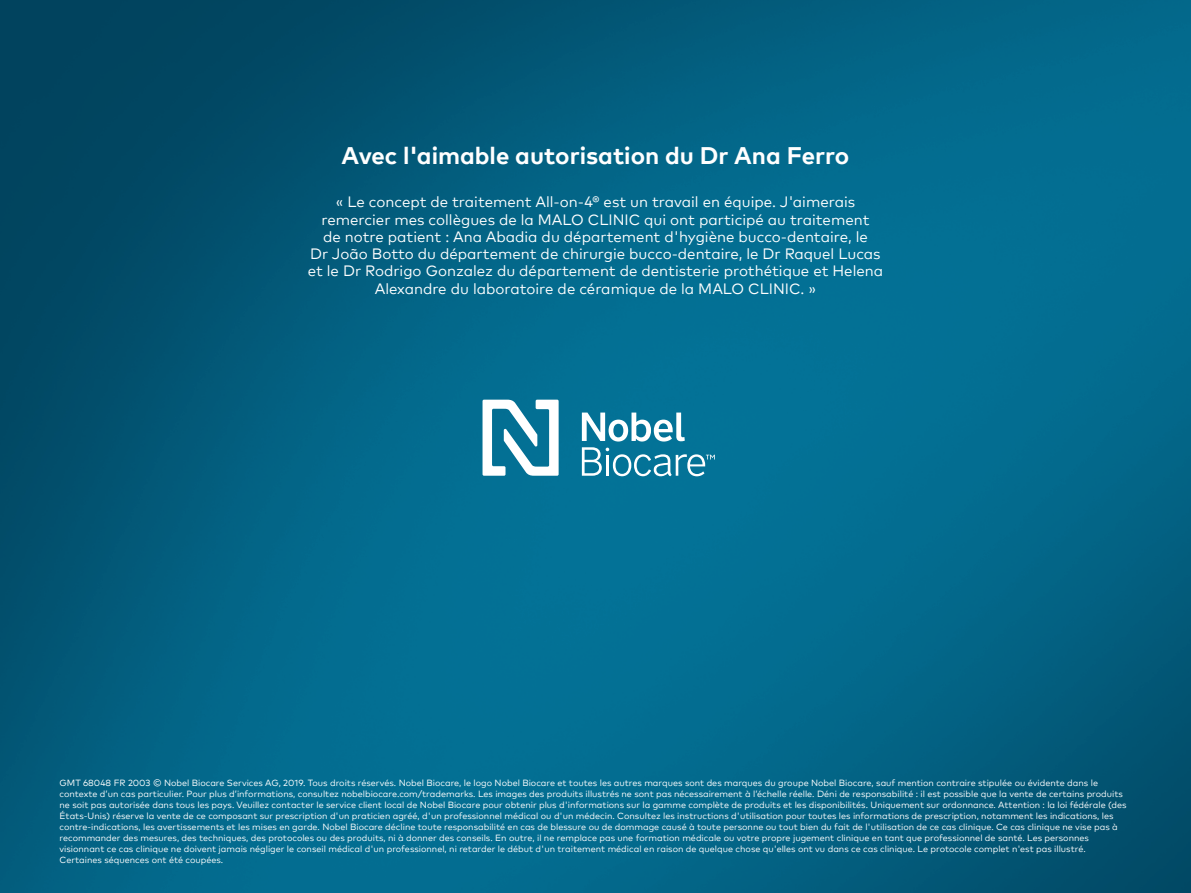
<style>
.page{position:relative;width:1191px;height:893px;background:#fff}
.page>*{position:absolute;margin:0;border:0;box-sizing:border-box;transform-origin:0 0}
.t1{font:700 24px "Mark Pro";color:#fff}
.t2{font:15px/17.2px "Mark Pro";color:#fff;text-align:center}
.t3{font:9px/10.9px "Mark Pro";color:#fff}
</style>
<div class="page">
<img style="left:0;top:0;width:1191px;height:893px">
<svg style="left:582px;top:413px;width:133px;height:63px"></svg>
<svg style="left:482px;top:400px;width:76px;height:76px"></svg>
<h1 class="t1" style="left:341px;top:137px;width:509px">Avec l'aimable autorisation du Dr Ana Ferro</h1>
<p class="t2" style="left:308px;top:192px;width:577px">« Le concept de traitement All-on-4® est un travail en équipe. J'aimerais remercier mes collègues de la MALO CLINIC qui ont participé au traitement<br>de notre patient : Ana Abadia du département d'hygiène bucco-dentaire, le<br>Dr João Botto du département de chirurgie bucco-dentaire, le Dr Raquel Lucas et le Dr Rodrigo Gonzalez du département de dentisterie prothétique et Helena Alexandre du laboratoire de céramique de la MALO CLINIC. »</p>
<p class="t3" style="left:60px;top:777px;width:1068px">GMT 68048 FR 2003 © Nobel Biocare Services AG, 2019. Tous droits réservés. Nobel Biocare, le logo Nobel Biocare et toutes les autres marques sont des marques du groupe Nobel Biocare, sauf mention contraire stipulée ou évidente dans le contexte d’un cas particulier. Pour plus d’informations, consultez nobelbiocare.com/trademarks. Les images des produits illustrés ne sont pas nécessairement à l’échelle réelle. Déni de responsabilité : il est possible que la vente de certains produits ne soit pas autorisée dans tous les pays. Veuillez contacter le service client local de Nobel Biocare pour obtenir plus d'informations sur la gamme complète de produits et les disponibilités. Uniquement sur ordonnance. Attention : la loi fédérale (des États-Unis) réserve la vente de ce composant sur prescription d'un praticien agréé, d'un professionnel médical ou d'un médecin. Consultez les instructions d'utilisation pour toutes les informations de prescription, notamment les indications, les contre-indications, les avertissements et les mises en garde. Nobel Biocare décline toute responsabilité en cas de blessure ou de dommage causé à toute personne ou tout bien du fait de l'utilisation de ce cas clinique. Ce cas clinique ne vise pas à recommander des mesures, des techniques, des protocoles ou des produits, ni à donner des conseils. En outre, il ne remplace pas une formation médicale ou votre propre jugement clinique en tant que professionnel de santé. Les personnes visionnant ce cas clinique ne doivent jamais négliger le conseil médical d'un professionnel, ni retarder le début d'un traitement médical en raison de quelque chose qu'elles ont vu dans ce cas clinique. Le protocole complet n'est pas illustré.<br>Certaines séquences ont été coupées.</p>
</div>
